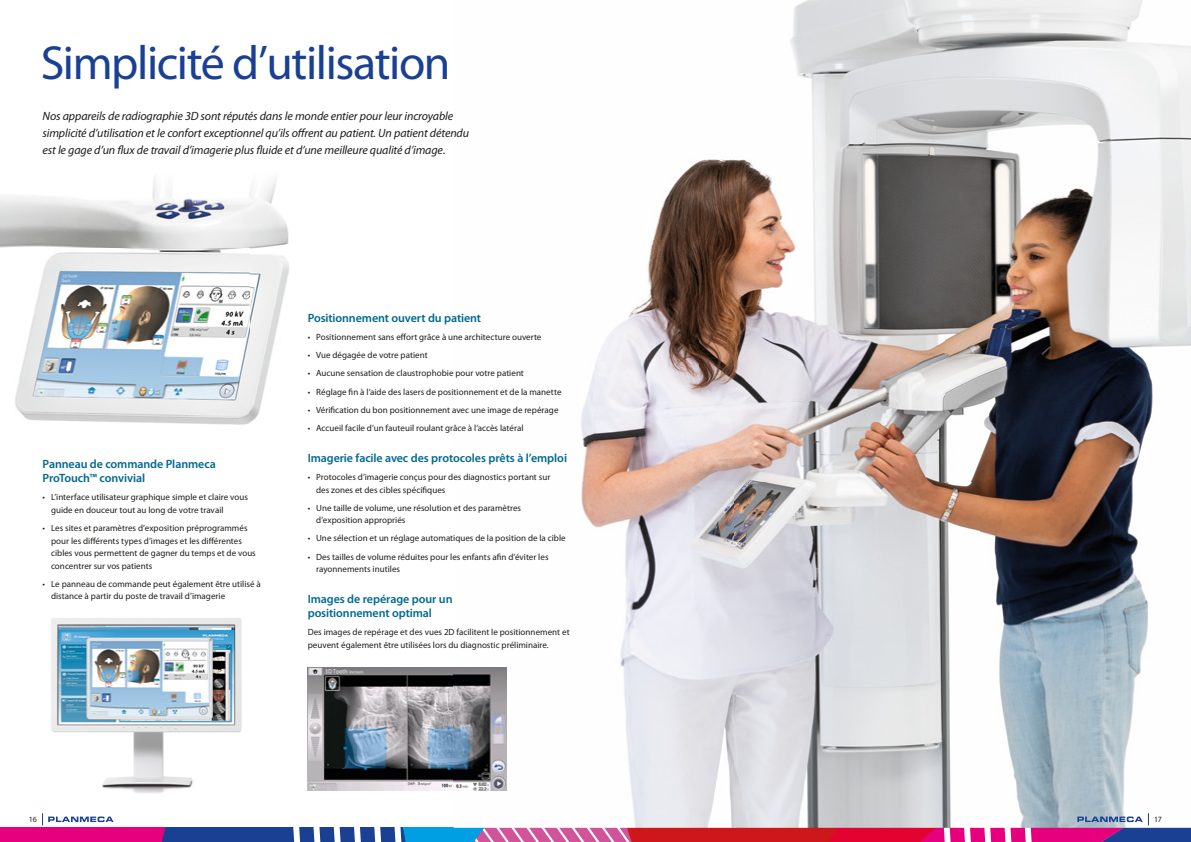
<style>
.page{position:relative;width:1191px;height:842px;background:#fff}
.page>*{position:absolute;margin:0;border:0;box-sizing:border-box;transform-origin:0 0}
.t1{font:48px "Myriad Pro";letter-spacing:-.03em;color:#194093}
.t2{font:italic 12px/17px "Myriad Pro";letter-spacing:-.01em;color:#1d1d1b}
.t3{font:600 12px/14px "Myriad Pro";letter-spacing:-.01em;color:#006891}
.t4{font:9px/12.5px "Myriad Pro";color:#1d1d1b}
.t5{font:8px "Myriad Pro";color:#1d1d1b}
</style>
<div class="page">
<img style="left:51px;top:618px;width:191px;height:175px">
<img style="left:0;top:179px;width:289px;height:246px">
<img style="left:308px;top:667px;width:180px;height:124px">
<img style="left:581px;top:0;width:610px;height:482px">
<img style="left:454px;top:482px;width:280px;height:208px">
<img style="left:734px;top:482px;width:415px;height:331px">
<img style="left:488px;top:689px;width:247px;height:124px">
<img style="left:454px;top:758px;width:35px;height:55px">
<svg style="left:0;top:813px;width:1191px;height:29px"></svg>
<h1 class="t1" style="left:41px;top:44px;width:411px">Simplicité d’utilisation</h1>
<p class="t2" style="left:43px;top:108px;width:428px">Nos appareils de radiographie 3D sont réputés dans le monde entier pour leur incroyable simplicité d’utilisation et le confort exceptionnel qu’ils offrent au patient. Un patient détendu est le gage d’un flux de travail d’imagerie plus fluide et d’une meilleure qualité d’image.</p>
<h2 class="t3" style="left:43px;top:458px;width:175px">Panneau de commande Planmeca<br>ProTouch™ convivial</h2>
<p class="t4" style="left:51px;top:492px;width:198px;text-indent:-9px">• L’interface utilisateur graphique simple et claire vous guide en douceur tout au long de votre travail</p>
<p class="t4" style="left:51px;top:522px;width:206px;text-indent:-9px">• Les sites et paramètres d’exposition préprogrammés pour les différents types d’images et les différentes cibles vous permettent de gagner du temps et de vous concentrer sur vos patients</p>
<p class="t4" style="left:51px;top:578px;width:211px;text-indent:-9px">• Le panneau de commande peut également être utilisé à distance à partir du poste de travail d’imagerie</p>
<h2 class="t3" style="left:308px;top:312px;width:175px">Positionnement ouvert du patient</h2>
<p class="t4" style="left:308px;top:331px;width:235px">• Positionnement sans effort grâce à une architecture ouverte</p>
<p class="t4" style="left:308px;top:350px;width:121px">• Vue dégagée de votre patient</p>
<p class="t4" style="left:308px;top:368px;width:218px">• Aucune sensation de claustrophobie pour votre patient</p>
<p class="t4" style="left:308px;top:386px;width:255px">• Réglage fin à l’aide des lasers de positionnement et de la manette</p>
<p class="t4" style="left:308px;top:404px;width:252px">• Vérification du bon positionnement avec une image de repérage</p>
<p class="t4" style="left:308px;top:422px;width:217px">• Accueil facile d’un fauteuil roulant grâce à l’accès latéral</p>
<h2 class="t3" style="left:308px;top:452px;width:261px">Imagerie facile avec des protocoles prêts à l’emploi</h2>
<p class="t4" style="left:316px;top:471px;width:236px;text-indent:-9px">• Protocoles d’imagerie conçus pour des diagnostics portant sur des zones et des cibles spécifiques</p>
<p class="t4" style="left:316px;top:502px;width:206px;text-indent:-9px">• Une taille de volume, une résolution et des paramètres d’exposition appropriés</p>
<p class="t4" style="left:308px;top:533px;width:260px">• Une sélection et un réglage automatiques de la position de la cible</p>
<p class="t4" style="left:316px;top:551px;width:234px;text-indent:-9px">• Des tailles de volume réduites pour les enfants afin d’éviter les rayonnements inutiles</p>
<h2 class="t3" style="left:308px;top:593px;width:146px">Images de repérage pour un positionnement optimal</h2>
<p class="t4" style="left:308px;top:627px;width:263px">Des images de repérage et des vues 2D facilitent le positionnement et peuvent également être utilisées lors du diagnostic préliminaire.</p>
<p class="t5" style="left:29px;top:816px;width:9px">16</p>
<p class="t5" style="left:1154px;top:816px;width:9px">17</p>
</div>
